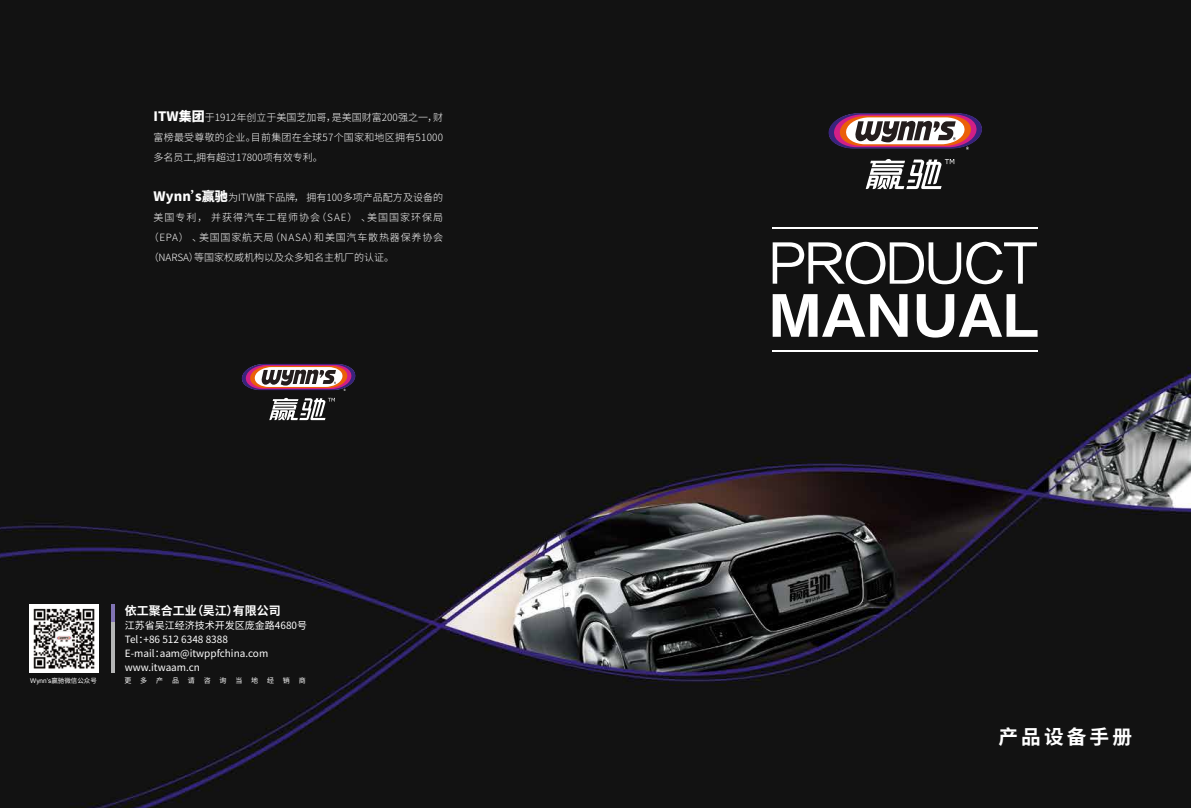
<style>
.page{position:relative;width:1191px;height:808px;background:#fff}
.page>*{position:absolute;margin:0;border:0;box-sizing:border-box;transform-origin:0 0}
.t1{font:700 19.7px "Source Han Sans CN";letter-spacing:.16em;color:#fff}
.t2{font:700 12px "Source Han Sans CN";color:#fff}
.t3{font:300 10px/20px "Source Han Sans CN";letter-spacing:.025em;color:#fff;text-align:justify}
.t4{font:10px/14px "Source Han Sans CN";color:#fff}
.t5{font:300 10px "Source Han Sans CN";letter-spacing:.005em;color:#fff}
.t6{font:300 10px "Source Han Sans CN";letter-spacing:.08em;color:#fff}
.t7{font:300 10px "Source Han Sans CN";letter-spacing:.1em;color:#fff}
.t8{font:300 10px "Source Han Sans CN";color:#fff}
.t9{font:7px "Source Han Sans CN";color:#fff}
.t10{font:6.5px "Source Han Sans CN";color:#fff}
.s1{font-weight:800;font-size:13px}
.s2{font-family:"Arial"}
</style>
<div class="page">
<img style="left:0;top:0;width:1191px;height:808px">
<img style="left:30px;top:604px;width:68px;height:69px">
<hr style="left:111px;top:622px;width:3px;height:51px;background:#b5b6b6">
<hr style="left:111px;top:604px;width:3px;height:18px;background:#8174b4">
<svg style="left:772px;top:242px;width:265px;height:42px"></svg>
<svg style="left:772px;top:294px;width:135px;height:43px"></svg>
<svg style="left:916px;top:294px;width:121px;height:44px"></svg>
<hr style="left:772px;top:228px;width:266px;height:1px;background:#fff">
<hr style="left:772px;top:350px;width:266px;height:1px;background:#fff">
<svg style="left:827px;top:113px;width:156px;height:37px"></svg>
<svg style="left:865px;top:159px;width:89px;height:30px"></svg>
<svg style="left:240px;top:364px;width:117px;height:27px"></svg>
<svg style="left:269px;top:398px;width:66px;height:22px"></svg>
<p class="t3" style="left:154px;top:107px;width:291px"><span class="s1">ITW集团</span>于1912年创立于美国芝加哥，是美国财富200强之一，财富榜最受尊敬的企业。目前集团在全球57个国家和地区拥有51000多名员工,拥有超过17800项有效专利。</p>
<p class="t5" style="left:154px;top:191px;width:291px"><span class="s1">Wynn’s赢驰</span>为ITW旗下品牌，拥有100多项产品配方及设备的</p>
<p class="t7" style="left:154px;top:211px;width:291px">美国专利，并获得汽车工程师协会（SAE）、美国国家环保局</p>
<p class="t6" style="left:149px;top:231px;width:296px">（EPA）、美国国家航天局（NASA）和美国汽车散热器保养协会</p>
<p class="t8" style="left:149px;top:251px;width:247px">（NARSA）等国家权威机构以及众多知名主机厂的认证。</p>
<p class="t2" style="left:125px;top:603px;width:157px">依工聚合工业（吴江）有限公司</p>
<p class="t4" style="left:125px;top:618px;width:184px">江苏省吴江经济技术开发区庞金路4680号<br>Tel：+86 512 6348 8388<br>E-mail：aam@itwppfchina.com www.itwaam.cn</p>
<p class="t10" style="left:30px;top:677px;width:68px"><span class="s2">Wynn’s</span>赢驰微信公众号</p>
<p class="t9" style="left:124px;top:677px;width:8px">更</p>
<p class="t9" style="left:140px;top:677px;width:8px">多</p>
<p class="t9" style="left:156px;top:677px;width:8px">产</p>
<p class="t9" style="left:172px;top:677px;width:8px">品</p>
<p class="t9" style="left:188px;top:677px;width:8px">请</p>
<p class="t9" style="left:204px;top:677px;width:8px">咨</p>
<p class="t9" style="left:219px;top:677px;width:8px">询</p>
<p class="t9" style="left:235px;top:677px;width:8px">当</p>
<p class="t9" style="left:251px;top:677px;width:8px">地</p>
<p class="t9" style="left:267px;top:677px;width:8px">经</p>
<p class="t9" style="left:283px;top:677px;width:8px">销</p>
<p class="t9" style="left:299px;top:677px;width:8px">商</p>
<h1 class="t1" style="left:998px;top:726px;width:135px">产品设备手册</h1>
</div>
